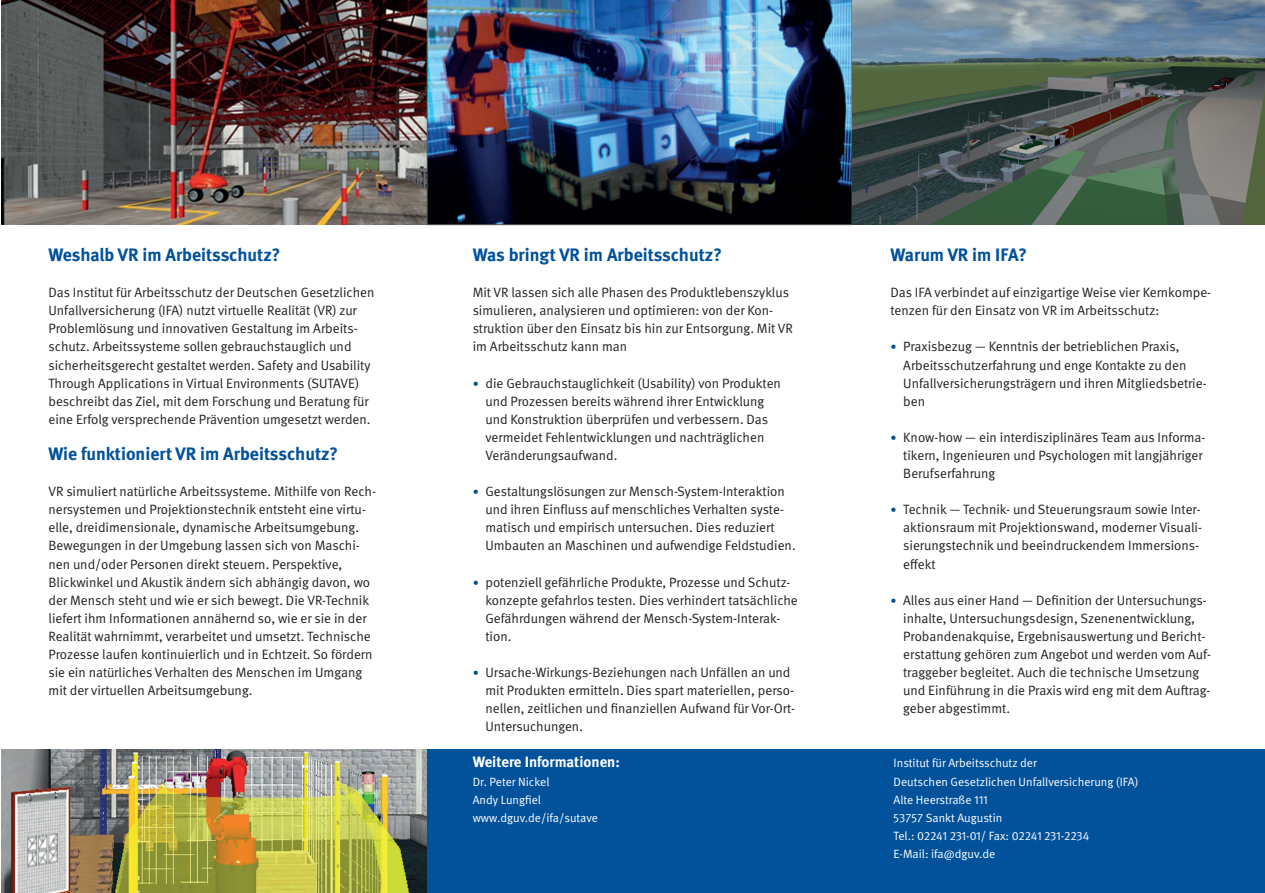
<style>
.page{position:relative;width:1265px;height:893px;background:#fff}
.page>*{position:absolute;margin:0;border:0;box-sizing:border-box;transform-origin:0 0}
.t1{font:700 18px "DGUV Meta";color:#01519b}
.t2{font:700 15px "DGUV Meta";color:#fff}
.t3{font:13.5px/18.1px "DGUV Meta";color:#231f20}
.t4{font:12px/18px "DGUV Meta";color:#fff}
.s1{font-size:12px;color:#01519b}
</style>
<div class="page">
<div style="left:423px;top:749px;width:421px;height:143px;background:#01519b"></div>
<div style="left:839px;top:749px;width:426px;height:143px;background:#01519b"></div>
<img style="left:2px;top:749px;width:425px;height:143px">
<img style="left:2px;top:0;width:1263px;height:225px">
<img style="left:427px;top:0;width:425px;height:225px">
<h1 class="t1" style="left:49px;top:244px;width:233px">Weshalb VR im Arbeitsschutz?</h1>
<p class="t3" style="left:49px;top:284px;width:327px">Das Institut für Arbeitsschutz der Deutschen Gesetzlichen Unfallversicherung (IFA) nutzt virtuelle Realität (VR) zur Problemlösung und innovativen Gestaltung im Arbeits&shy;schutz. Arbeitssysteme sollen gebrauchstauglich und sicherheitsgerecht gestaltet werden. Safety and Usability Through Applications in Virtual Environments (SUTAVE) beschreibt das Ziel, mit dem Forschung und Beratung für eine Erfolg versprechende Prävention umgesetzt werden.</p>
<h1 class="t1" style="left:49px;top:443px;width:291px">Wie funktioniert VR im Arbeitsschutz?</h1>
<p class="t3" style="left:49px;top:482px;width:329px">VR simuliert natürliche Arbeitssysteme. Mithilfe von Rech&shy;nersystemen und Projektionstechnik entsteht eine virtu&shy;elle, dreidimensionale, dynamische Arbeitsumgebung.<br>Bewegungen in der Umgebung lassen sich von Maschi&shy;nen und/oder Personen direkt steuern. Perspektive, Blickwinkel und Akustik ändern sich abhängig davon, wo der Mensch steht und wie er sich bewegt. Die VR-Technik liefert ihm Informationen annähernd so, wie er sie in der Realität wahrnimmt, verarbeitet und umsetzt. Technische Prozesse laufen kontinuierlich und in Echtzeit. So fördern sie ein natürliches Verhalten des Menschen im Umgang mit der virtuellen Arbeitsumgebung.</p>
<h1 class="t1" style="left:473px;top:244px;width:251px">Was bringt VR im Arbeitsschutz?</h1>
<p class="t3" style="left:473px;top:284px;width:322px">Mit VR lassen sich alle Phasen des Produktlebenszyklus simulieren, analysieren und optimieren: von der Kon&shy;struktion über den Einsatz bis hin zur Entsorgung. Mit VR im Arbeitsschutz kann man</p>
<p class="t3" style="left:485px;top:374px;width:297px;text-indent:-13px"><span class="s1">•</span> die Gebrauchstauglichkeit (Usability) von Produkten und Prozessen bereits während ihrer Entwicklung und Konstruktion überprüfen und verbessern. Das vermeidet Fehlentwicklungen und nachträglichen Veränderungsaufwand.</p>
<p class="t3" style="left:485px;top:482px;width:312px;text-indent:-13px"><span class="s1">•</span> Gestaltungslösungen zur Mensch-System-Interaktion und ihren Einfluss auf menschliches Verhalten syste&shy;matisch und empirisch untersuchen. Dies reduziert Umbauten an Maschinen und aufwendige Feldstudien.</p>
<p class="t3" style="left:485px;top:573px;width:314px;text-indent:-13px"><span class="s1">•</span> potenziell gefährliche Produkte, Prozesse und Schutz&shy;konzepte gefahrlos testen. Dies verhindert tatsächliche Gefährdungen während der Mensch-System-Interak&shy;tion.</p>
<p class="t3" style="left:485px;top:663px;width:311px;text-indent:-13px"><span class="s1">•</span> Ursache-Wirkungs-Beziehungen nach Unfällen an und mit Produkten ermitteln. Dies spart materiellen, perso&shy;nellen, zeitlichen und finanziellen Aufwand für Vor-Ort-Untersuchungen.</p>
<p class="t2" style="left:473px;top:753px;width:149px">Weitere Informationen:</p>
<p class="t4" style="left:473px;top:772px;width:127px">Dr. Peter Nickel<br>Andy Lungfiel www.dguv.de/ifa/sutave</p>
<h1 class="t1" style="left:890px;top:244px;width:138px">Warum VR im IFA?</h1>
<p class="t3" style="left:890px;top:284px;width:322px">Das IFA verbindet auf einzigartige Weise vier Kernkompe&shy;tenzen für den Einsatz von VR im Arbeitsschutz:</p>
<p class="t3" style="left:903px;top:338px;width:305px;text-indent:-13px"><span class="s1">•</span> Praxisbezug — Kenntnis der betrieblichen Praxis, Arbeitsschutzerfahrung und enge Kontakte zu den Unfallversicherungsträgern und ihren Mitgliedsbetrie&shy;ben</p>
<p class="t3" style="left:903px;top:428px;width:304px;text-indent:-13px"><span class="s1">•</span> Know-how — ein interdisziplinäres Team aus Informa&shy;tikern, Ingenieuren und Psychologen mit langjähriger<br>Berufserfahrung</p>
<p class="t3" style="left:903px;top:500px;width:300px;text-indent:-13px"><span class="s1">•</span> Technik — Technik- und Steuerungsraum sowie Inter&shy;aktionsraum mit Projektionswand, moderner Visuali&shy;sierungstechnik und beeindruckendem Immersions&shy;effekt</p>
<p class="t3" style="left:903px;top:591px;width:309px;text-indent:-13px"><span class="s1">•</span> Alles aus einer Hand — Definition der Untersuchungs&shy;inhalte, Untersuchungsdesign, Szenenentwicklung, Probandenakquise, Ergebnisauswertung und Bericht&shy;erstattung gehören zum Angebot und werden vom Auf&shy;traggeber begleitet. Auch die technische Umsetzung und Einführung in die Praxis wird eng mit dem Auftrag&shy;geber abgestimmt.</p>
<p class="t4" style="left:894px;top:754px;width:246px">Institut für Arbeitsschutz der<br>Deutschen Gesetzlichen Unfallversicherung (IFA)<br>Alte Heerstraße 111<br>53757 Sankt Augustin<br>Tel.: 02241 231-01/ Fax: 02241 231-2234<br>E-Mail: ifa@dguv.de</p>
</div>
